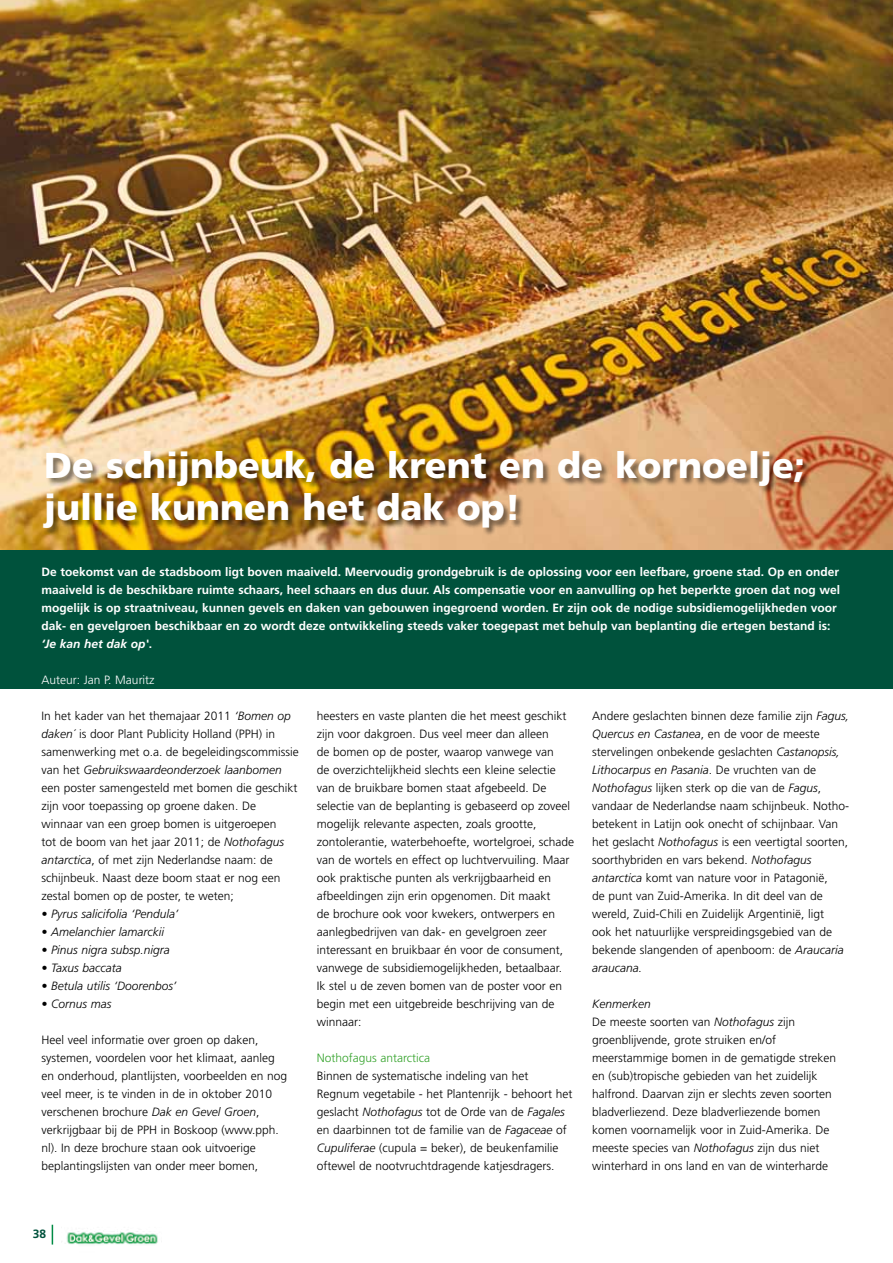
<style>
.page{position:relative;width:893px;height:1263px;background:#fff}
.page>*{position:absolute;margin:0;border:0;box-sizing:border-box;transform-origin:0 0}
.t1{font:900 36px/42px "Frutiger";color:#fff}
.t2{font:300 12px/18px "Frutiger";color:#000}
.t3{font:700 12px/18px "Frutiger";color:#fff}
.t4{font:italic 300 12px "Frutiger";color:#000}
.t5{font:300 12px "Frutiger";color:#35a32c}
.t6{font:300 12px "Frutiger";color:#fff}
.t7{font:700 12px "Frutiger";color:#00523c}
.s1{font-style:italic}
</style>
<div class="page">
<svg style="left:52px;top:1225px;width:1px;height:19px"></svg>
<img style="left:66px;top:1231px;width:92px;height:14px">
<img style="left:0;top:0;width:893px;height:550px">
<div style="left:0;top:550px;width:893px;height:139px;background:#00523c"></div>
<div style="left:43px;top:451px;width:768px;height:86px;background:#000;opacity:.5"></div>
<hr style="left:892px;top:0;width:1px;height:170px;background:#fecc00">
<h1 class="t1" style="left:44px;top:444px;width:763px">De schijnbeuk, de krent en de kornoelje; jullie kunnen het dak op!</h1>
<p class="t3" style="left:41px;top:563px;width:800px">De toekomst van de stadsboom ligt boven maaiveld. Meervoudig grondgebruik is de oplossing voor een leefbare, groene stad. Op en onder maaiveld is de beschikbare ruimte schaars, heel schaars en dus duur. Als compensatie voor en aanvulling op het beperkte groen dat nog wel mogelijk is op straatniveau, kunnen gevels en daken van gebouwen ingegroend worden. Er zijn ook de nodige subsidiemogelijkheden voor dak- en gevelgroen beschikbaar en zo wordt deze ontwikkeling steeds vaker toegepast met behulp van beplanting die ertegen bestand is: <span class="s1">‘Je kan het dak op'</span>.</p>
<p class="t6" style="left:41px;top:673px;width:115px">Auteur: Jan P. Mauritz</p>
<p class="t2" style="left:41px;top:707px;width:259px">In het kader van het themajaar 2011 <span class="s1">‘Bomen op daken´</span> is door Plant Publicity Holland (PPH) in samenwerking met o.a. de begeleidingscommissie van het <span class="s1">Gebruikswaardeonderzoek laanbomen </span>een poster samengesteld met bomen die geschikt zijn voor toepassing op groene daken. De winnaar van een groep bomen is uitgeroepen<br>tot de boom van het jaar 2011; de <span class="s1">Nothofagus antarctica</span>, of met zijn Nederlandse naam: de schijnbeuk. Naast deze boom staat er nog een zestal bomen op de poster, te weten;</p>
<p class="t4" style="left:41px;top:907px;width:139px">• Pyrus salicifolia ‘Pendula’</p>
<p class="t4" style="left:41px;top:925px;width:124px">• Amelanchier lamarckii</p>
<p class="t4" style="left:41px;top:943px;width:130px">• Pinus nigra subsp.nigra</p>
<p class="t4" style="left:41px;top:961px;width:82px">• Taxus baccata</p>
<p class="t4" style="left:41px;top:979px;width:137px">• Betula utilis ‘Doorenbos’</p>
<p class="t4" style="left:41px;top:997px;width:72px">• Cornus mas</p>
<p class="t2" style="left:41px;top:1031px;width:247px">Heel veel informatie over groen op daken, systemen, voordelen voor het klimaat, aanleg en onderhoud, plantlijsten, voorbeelden en nog veel meer, is te vinden in de in oktober 2010 verschenen brochure <span class="s1">Dak en Gevel Groen</span>, verkrijgbaar bij de PPH in Boskoop (www.pph. nl). In deze brochure staan ook uitvoerige beplantingslijsten van onder meer bomen,</p>
<p class="t2" style="left:317px;top:707px;width:259px">heesters en vaste planten die het meest geschikt zijn voor dakgroen. Dus veel meer dan alleen<br>de bomen op de poster, waarop vanwege van<br>de overzichtelijkheid slechts een kleine selectie van de bruikbare bomen staat afgebeeld. De selectie van de beplanting is gebaseerd op zoveel mogelijk relevante aspecten, zoals grootte, zontolerantie, waterbehoefte, wortelgroei, schade van de wortels en effect op luchtvervuiling. Maar ook praktische punten als verkrijgbaarheid en afbeeldingen zijn erin opgenomen. Dit maakt<br>de brochure ook voor kwekers, ontwerpers en aanlegbedrijven van dak- en gevelgroen zeer interessant en bruikbaar én voor de consument, vanwege de subsidiemogelijkheden, betaalbaar.<br>Ik stel u de zeven bomen van de poster voor en begin met een uitgebreide beschrijving van de winnaar:</p>
<p class="t5" style="left:317px;top:1051px;width:115px">Nothofagus antarctica</p>
<p class="t2" style="left:317px;top:1067px;width:257px">Binnen de systematische indeling van het Regnum vegetabile - het Plantenrijk - behoort het geslacht <span class="s1">Nothofagus</span> tot de Orde van de <span class="s1">Fagales </span>en daarbinnen tot de familie van de <span class="s1">Fagaceae</span> of <span class="s1">Cupuliferae</span> (cupula = beker), de beukenfamilie oftewel de nootvruchtdragende katjesdragers.</p>
<p class="t2" style="left:592px;top:707px;width:259px">Andere geslachten binnen deze familie zijn <span class="s1">Fagus, Quercus en Castanea</span>, en de voor de meeste stervelingen onbekende geslachten <span class="s1">Castanopsis, Lithocarpus en Pasania</span>. De vruchten van de <span class="s1">Nothofagus</span> lijken sterk op die van de <span class="s1">Fagus</span>, vandaar de Nederlandse naam schijnbeuk. Notho&shy;betekent in Latijn ook onecht of schijnbaar. Van het geslacht <span class="s1">Nothofagus</span> is een veertigtal soorten, soorthybriden en vars bekend. <span class="s1">Nothofagus antarctica</span> komt van nature voor in Patagonië,<br>de punt van Zuid-Amerika. In dit deel van de wereld, Zuid-Chili en Zuidelijk Argentinië, ligt<br>ook het natuurlijke verspreidingsgebied van de bekende slangenden of apenboom: de <span class="s1">Araucaria araucana.</span></p>
<p class="t2" style="left:592px;top:995px;width:246px"><span class="s1">Kenmerken<br></span>De meeste soorten van <span class="s1">Nothofagus</span> zijn groenblijvende, grote struiken en/of meerstammige bomen in de gematigde streken en (sub)tropische gebieden van het zuidelijk halfrond. Daarvan zijn er slechts zeven soorten bladverliezend. Deze bladverliezende bomen komen voornamelijk voor in Zuid-Amerika. De meeste species van <span class="s1">Nothofagus</span> zijn dus niet winterhard in ons land en van de winterharde</p>
<p class="t7" style="left:33px;top:1227px;width:15px">38</p>
</div>
